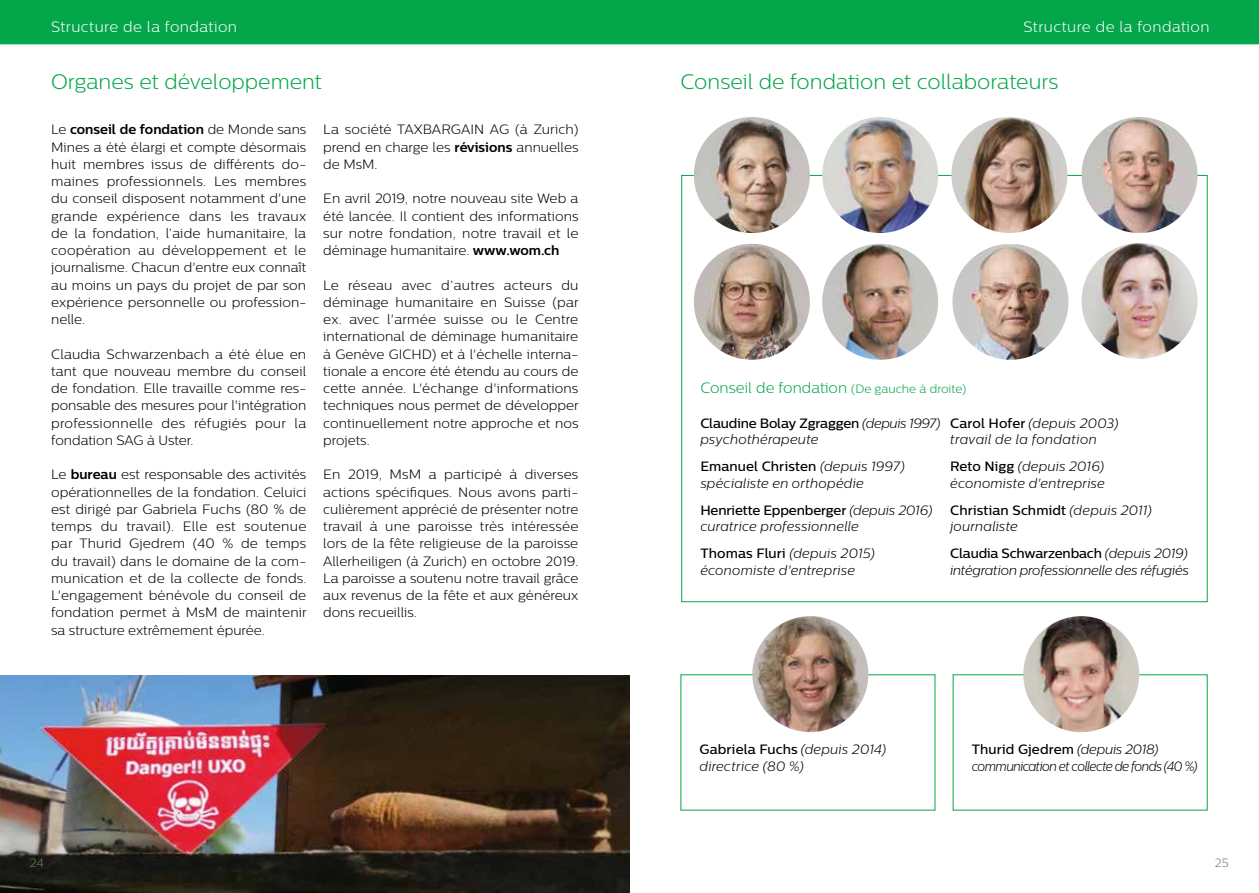
<style>
.page{position:relative;width:1259px;height:893px;background:#fff}
.page>*{position:absolute;margin:0;border:0;box-sizing:border-box;transform-origin:0 0}
.t1{font:300 21px "Centrale Sans";color:#04a64a}
.t2{font:300 15px "Centrale Sans";letter-spacing:.03em;color:#fff}
.t3{font:300 15px "Centrale Sans";color:#04a64a}
.t4{font:300 13.5px/17.2px "Centrale Sans";color:#000;text-align:justify}
.t5{font:italic 300 13.5px/16.5px "Centrale Sans";letter-spacing:.005em;color:#000}
.t6{font:italic 300 13.5px/16.5px "Centrale Sans";letter-spacing:-.02em;color:#000}
.t7{font:italic 300 13.5px/16.2px "Centrale Sans";letter-spacing:-.05em;color:#000}
.t8{font:300 12px "Centrale Sans";color:#797765}
.s1{font-weight:700}
.s2{font-size:12px}
.s3{font-weight:500;font-style:normal}
</style>
<div class="page">
<img style="left:0;top:675px;width:629px;height:218px">
<img style="left:752px;top:616px;width:116px;height:116px;border-radius:58px">
<img style="left:1023px;top:616px;width:116px;height:116px;border-radius:58px">
<img style="left:694px;top:117px;width:116px;height:116px;border-radius:58px">
<img style="left:694px;top:244px;width:116px;height:116px;border-radius:58px">
<img style="left:822px;top:117px;width:116px;height:116px;border-radius:58px">
<img style="left:822px;top:244px;width:116px;height:116px;border-radius:58px">
<img style="left:951px;top:117px;width:116px;height:116px;border-radius:58px">
<img style="left:952px;top:244px;width:116px;height:116px">
<img style="left:1081px;top:117px;width:116px;height:116px;border-radius:58px">
<img style="left:1081px;top:243px;width:116px;height:116px;border-radius:58px">
<div style="left:0;top:0;width:1259px;height:45px;background:#04a64a"></div>
<p class="t2" style="left:51px;top:19px;width:188px">Structure de la fondation</p>
<p class="t2" style="left:1023px;top:19px;width:188px">Structure de la fondation</p>
<h1 class="t1" style="left:51px;top:70px;width:272px">Organes et développement</h1>
<h1 class="t1" style="left:680px;top:70px;width:379px">Conseil de fondation et collaborateurs</h1>
<p class="t4" style="left:51px;top:121px;width:257px">Le <span class="s1">conseil de fondation</span> de Monde sans Mines a été élargi et compte désormais huit membres issus de différents do&shy;maines professionnels. Les membres du conseil disposent notamment d'une grande expérience dans les travaux de la fondation, l’aide humanitaire, la coopération au développement et le journalisme. Chacun d'entre eux connaît au moins un pays du projet de par son expérience personnelle ou profession&shy;nelle.</p>
<p class="t4" style="left:51px;top:345px;width:257px">Claudia Schwarzenbach a été élue en tant que nouveau membre du conseil de fondation. Elle travaille comme res&shy;ponsable des mesures pour l'intégration professionnelle des réfugiés pour la fondation SAG à Uster.</p>
<p class="t4" style="left:51px;top:466px;width:257px">Le <span class="s1">bureau</span> est responsable des activités opérationnelles de la fondation. Celuici est dirigé par Gabriela Fuchs (80 % de temps du travail). Elle est soutenue par Thurid Gjedrem (40 % de temps du travail) dans le domaine de la com&shy;munication et de la collecte de fonds.<br>L'engagement bénévole du conseil de fondation permet à MsM de maintenir sa structure extrêmement épurée.</p>
<p class="t4" style="left:323px;top:121px;width:257px">La société TAXBARGAIN AG (à Zurich) prend en charge les <span class="s1">révisions</span> annuelles de MsM.</p>
<p class="t4" style="left:323px;top:190px;width:257px">En avril 2019, notre nouveau site Web a été lancée. Il contient des informations sur notre fondation, notre travail et le déminage humanitaire. <span class="s1">www.wom.ch</span></p>
<p class="t4" style="left:323px;top:276px;width:257px">Le réseau avec d’autres acteurs du déminage humanitaire en Suisse (par ex. avec l'armée suisse ou le Centre international de déminage humanitaire à Genève GICHD) et à l'échelle interna&shy;tionale a encore été étendu au cours de cette année. L'échange d'informations techniques nous permet de développer continuellement notre approche et nos projets.</p>
<p class="t4" style="left:323px;top:466px;width:257px">En 2019, MsM a participé à diverses actions spécifiques. Nous avons parti&shy;culièrement apprécié de présenter notre travail à une paroisse très intéressée lors de la fête religieuse de la paroisse Allerheiligen (à Zurich) en octobre 2019.<br>La paroisse a soutenu notre travail grâce aux revenus de la fête et aux généreux dons recueillis.</p>
<p class="t3" style="left:700px;top:379px;width:267px">Conseil de fondation <span class="s2">(De gauche à droite)</span></p>
<p class="t5" style="left:700px;top:415px;width:241px"><span class="s3">Claudine Bolay Zgraggen</span> (depuis 1997) psychothérapeute</p>
<p class="t5" style="left:700px;top:458px;width:205px"><span class="s3">Emanuel Christen</span> (depuis 1997) spécialiste en orthopédie</p>
<p class="t5" style="left:700px;top:502px;width:233px"><span class="s3">Henriette Eppenberger</span> (depuis 2016) curatrice professionnelle</p>
<p class="t5" style="left:700px;top:545px;width:176px"><span class="s3">Thomas Fluri</span> (depuis 2015) économiste d'entreprise</p>
<p class="t5" style="left:950px;top:415px;width:169px"><span class="s3">Carol Hofer</span> (depuis 2003) travail de la fondation</p>
<p class="t5" style="left:950px;top:458px;width:156px"><span class="s3">Reto Nigg</span> (depuis 2016) économiste d'entreprise</p>
<p class="t5" style="left:950px;top:502px;width:203px"><span class="s3">Christian Schmidt</span> (depuis 2011) journaliste</p>
<p class="t6" style="left:950px;top:545px;width:240px"><span class="s3">Claudia Schwarzenbach</span> (depuis 2019) intégration professionnelle des réfugiés</p>
<p class="t5" style="left:699px;top:741px;width:188px"><span class="s3">Gabriela Fuchs</span> (depuis 2014) directrice (80 %)</p>
<p class="t7" style="left:971px;top:741px;width:227px"><span class="s3">Thurid Gjedrem</span> (depuis 2018) communication et collecte de fonds (40 %)</p>
<p class="t8" style="left:30px;top:856px;width:15px">24</p>
<p class="t8" style="left:1215px;top:856px;width:15px">25</p>
</div>
